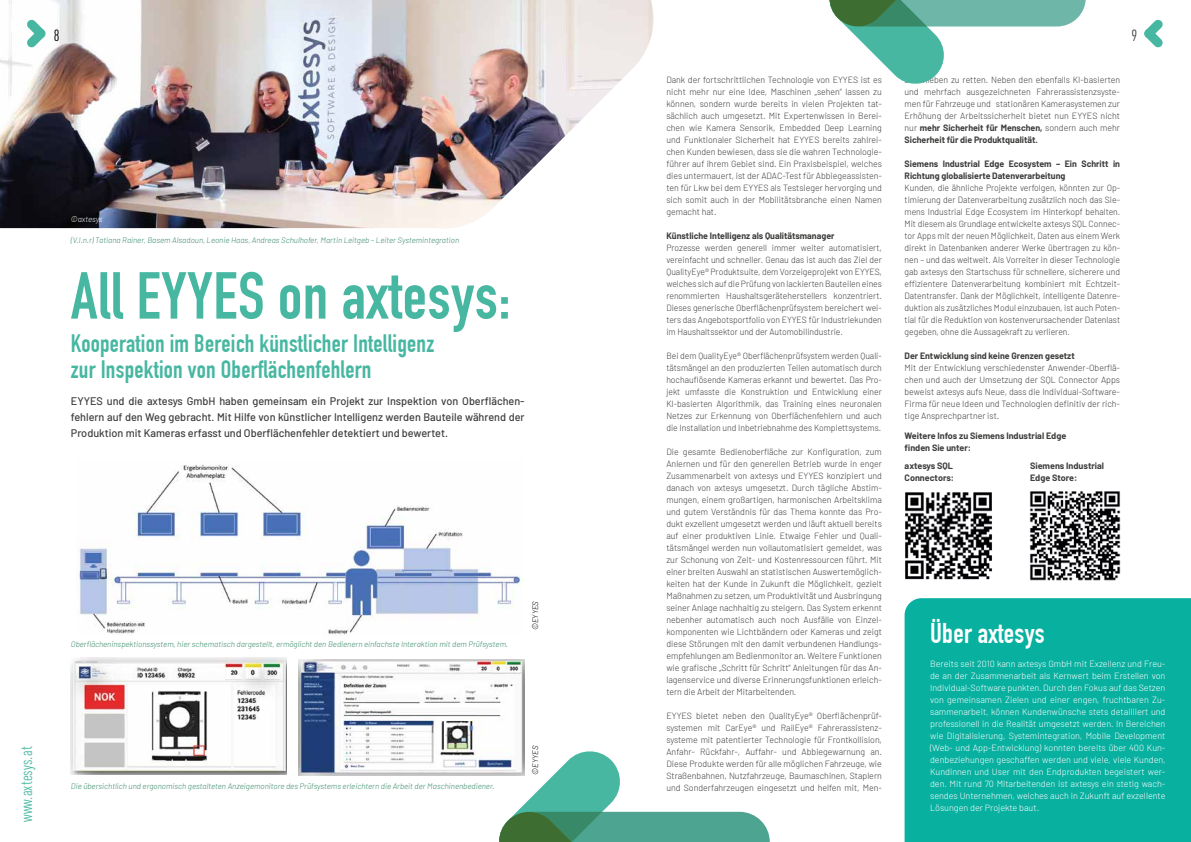
<style>
.page{position:relative;width:1191px;height:842px;background:#fff}
.page>*{position:absolute;margin:0;border:0;box-sizing:border-box;transform-origin:0 0}
.t1{font:700 65.2px "DIN Condensed";letter-spacing:.01em;color:#47b7a2}
.t2{font:700 28px "DIN Condensed";letter-spacing:.01em;color:#fff}
.t3{font:700 24.7px/26px "DIN Condensed";letter-spacing:.01em;color:#47b7a2}
.t4{font:condensed 16px "DINOT";letter-spacing:.005em;color:#47b7a2}
.t5{font:condensed 16px "DINOT";color:#000}
.t6{font:condensed 16px "DINOT";color:#3c3c3b}
.t7{font:500 11px/16px "Barlow";color:#3c3c3b;text-align:justify}
.t8{font:300 9px/12px "Barlow";color:#3c3c3b;text-align:justify}
.t9{font:300 9px/12px "Barlow";color:#3c3c3b;text-align:justify;scale:.96 1}
.t10{font:300 9px/12px "Barlow";color:#fff;text-align:justify}
.t11{font:700 9px/12px "Barlow";color:#3c3c3b}
.t12{font:italic 300 8px "Barlow";color:#378967}
.t13{font:italic 300 8px "Barlow";letter-spacing:-.005em;color:#000}
.t14{font:italic 300 8px "Barlow";letter-spacing:-.015em;color:#fff}
.s1{font-weight:700}
</style>
<div class="page">
<img style="left:0;top:0;width:653px;height:229px">
<svg style="left:27px;top:19px;width:19px;height:29px"></svg>
<svg style="left:1144px;top:19px;width:19px;height:29px"></svg>
<svg style="left:496px;top:748px;width:273px;height:94px"></svg>
<img style="left:905px;top:492px;width:87px;height:88px">
<div style="left:904px;top:598px;width:287px;height:244px;background:#08b0a0"></div>
<img style="left:76px;top:465px;width:446px;height:170px">
<svg style="left:829px;top:0;width:256px;height:84px"></svg>
<img style="left:1030px;top:491px;width:91px;height:90px">
<img style="left:71px;top:658px;width:215px;height:116px">
<img style="left:298px;top:659px;width:226px;height:116px">
<h3 class="t5" style="left:54px;top:24px;width:7px">8</h3>
<p class="t14" style="left:71px;top:213px;width:33px">©axtesys</p>
<p class="t12" style="left:71px;top:234px;width:390px">(V.l.n.r) Tatiana Rainer, Basem Alsadoun, Leonie Haas, Andreas Schulhofer, Martin Leitgeb – Leiter Systemintegration</p>
<h1 class="t1" style="left:71px;top:257px;width:441px">All EYYES on axtesys:</h1>
<h3 class="t3" style="left:71px;top:331px;width:365px">Kooperation im Bereich künstlicher Intelligenz zur Inspektion von Oberflächenfehlern</h3>
<p class="t7" style="left:71px;top:392px;width:455px">EYYES und die axtesys GmbH haben gemeinsam ein Projekt zur Inspektion von Oberflächen&shy;fehlern auf den Weg gebracht. Mit Hilfe von künstlicher Intelligenz werden Bauteile während der Produktion mit Kameras erfasst und Oberflächenfehler detektiert und bewertet.</p>
<p class="t12" style="left:71px;top:639px;width:439px">Oberflächeninspektionssystem, hier schematisch dargestellt, ermöglicht den Bedienern einfachste Interaktion mit dem Prüfsystem.</p>
<p class="t13" style="left:529px;top:630px;width:31px;rotate:-90deg">©EYYES</p>
<h3 class="t4" style="left:15px;top:822px;width:77px;rotate:-90deg">www.axtesys.at</h3>
<p class="t12" style="left:71px;top:780px;width:425px">Die übersichtlich und ergonomisch gestalteten Anzeigemonitore des Prüfsystems erleichtern die Arbeit der Maschinenbediener.</p>
<p class="t13" style="left:529px;top:775px;width:31px;rotate:-90deg">©EYYES</p>
<p class="t8" style="left:666px;top:73px;width:217px">Dank der fortschrittlichen Technologie von EYYES ist es nicht mehr nur eine Idee, Maschinen „sehen“ lassen zu können, sondern wurde bereits in vielen Projekten tat&shy;sächlich auch umgesetzt. Mit Expertenwissen in Berei&shy;chen wie Kamera Sensorik, Embedded Deep Learning und Funktionaler Sicherheit hat EYYES bereits zahlrei&shy;chen Kunden bewiesen, dass sie die wahren Technologie&shy;führer auf ihrem Gebiet sind. Ein Praxisbeispiel, welches dies untermauert, ist der ADAC-Test für Abbiegeassisten&shy;ten für Lkw bei dem EYYES als Testsieger hervorging und sich somit auch in der Mobilitätsbranche einen Namen gemacht hat.</p>
<p class="t11" style="left:666px;top:229px;width:170px">Künstliche Intelligenz als Qualitätsmanager</p>
<p class="t9" style="left:666px;top:241px;width:226px">Prozesse werden generell immer weiter automatisiert, vereinfacht und schneller. Genau das ist auch das Ziel der QualityEye® Produktsuite, dem Vorzeigeprojekt von EYYES, welches sich auf die Prüfung von lackierten Bauteilen eines renommierten Haushaltsgeräteherstellers konzentriert.<br>Dieses generische Oberflächenprüfsystem bereichert wei&shy;ters das Angebotsportfolio von EYYES für Industriekunden im Haushaltssektor und der Automobilindustrie.</p>
<p class="t9" style="left:666px;top:349px;width:226px">Bei dem QualityEye® Oberflächenprüfsystem werden Quali&shy;tätsmängel an den produzierten Teilen automatisch durch hochauflösende Kameras erkannt und bewertet. Das Pro&shy;jekt umfasste die Konstruktion und Entwicklung einer KI-basierten Algorithmik, das Training eines neuronalen Netzes zur Erkennung von Oberflächenfehlern und auch die Installation und Inbetriebnahme des Komplettsystems.</p>
<p class="t8" style="left:666px;top:445px;width:217px">Die gesamte Bedienoberfläche zur Konfiguration, zum Anlernen und für den generellen Betrieb wurde in enger Zusammenarbeit von axtesys und EYYES konzipiert und danach von axtesys umgesetzt. Durch tägliche Abstim&shy;mungen, einem großartigen, harmonischen Arbeitsklima und gutem Verständnis für das Thema konnte das Pro&shy;dukt exzellent umgesetzt werden und läuft aktuell bereits auf einer produktiven Linie. Etwaige Fehler und Quali&shy;tätsmängel werden nun vollautomatisiert gemeldet, was zur Schonung von Zeit- und Kostenressourcen führt. Mit einer breiten Auswahl an statistischen Auswertemöglich&shy;keiten hat der Kunde in Zukunft die Möglichkeit, gezielt Maßnahmen zu setzen, um Produktivität und Ausbringung seiner Anlage nachhaltig zu steigern. Das System erkennt nebenher automatisch auch noch Ausfälle von Einzel&shy;komponenten wie Lichtbändern oder Kameras und zeigt diese Störungen mit den damit verbundenen Handlungs&shy;empfehlungen am Bedienmonitor an. Weitere Funktionen wie grafische „Schritt für Schritt“ Anleitungen für das An&shy;lagenservice und diverse Erinnerungsfunktionen erleich&shy;tern die Arbeit der Mitarbeitenden.</p>
<p class="t8" style="left:666px;top:709px;width:217px">EYYES bietet neben den QualityEye® Oberflächenprüf&shy;systemen mit CarEye® und RailEye® Fahrerassistenz&shy;systeme mit patentierter Technologie für Frontkollision, Anfahr- Rückfahr-, Auffahr- und Abbiegewarnung an.<br>Diese Produkte werden für alle möglichen Fahrzeuge, wie Straßenbahnen, Nutzfahrzeuge, Baumaschinen, Staplern und Sonderfahrzeugen eingesetzt und helfen mit, Men-</p>
<h3 class="t6" style="left:1131px;top:24px;width:7px">9</h3>
<p class="t8" style="left:904px;top:73px;width:217px">schenleben zu retten. Neben den ebenfalls KI-basierten und mehrfach ausgezeichneten Fahrerassistenzsyste&shy;men für Fahrzeuge und stationären Kamerasystemen zur Erhöhung der Arbeitssicherheit bietet nun EYYES nicht nur <span class="s1">mehr Sicherheit für Menschen,</span> sondern auch mehr <span class="s1">Sicherheit für die Produktqualität.</span></p>
<p class="t11" style="left:904px;top:157px;width:217px">Siemens Industrial Edge Ecosystem – Ein Schritt in<br>Richtung globalisierte Datenverarbeitung</p>
<p class="t9" style="left:904px;top:181px;width:226px">Kunden, die ähnliche Projekte verfolgen, könnten zur Op&shy;timierung der Datenverarbeitung zusätzlich noch das Sie&shy;mens Industrial Edge Ecosystem im Hinterkopf behalten.<br>Mit diesem als Grundlage entwickelte axtesys SQL Connec&shy;tor Apps mit der neuen Möglichkeit, Daten aus einem Werk direkt in Datenbanken anderer Werke übertragen zu kön&shy;nen – und das weltweit. Als Vorreiter in dieser Technologie gab axtesys den Startschuss für schnellere, sicherere und effizientere Datenverarbeitung kombiniert mit Echtzeit-Datentransfer. Dank der Möglichkeit, intelligente Datenre&shy;duktion als zusätzliches Modul einzubauen, ist auch Poten&shy;tial für die Reduktion von kostenverursachender Datenlast gegeben, ohne die Aussagekraft zu verlieren.</p>
<p class="t11" style="left:904px;top:349px;width:172px">Der Entwicklung sind keine Grenzen gesetzt</p>
<p class="t8" style="left:904px;top:361px;width:217px">Mit der Entwicklung verschiedenster Anwender-Oberflä&shy;chen und auch der Umsetzung der SQL Connector Apps beweist axtesys aufs Neue, dass die Individual-Software-Firma für neue Ideen und Technologien definitiv der rich&shy;tige Ansprechpartner ist.</p>
<p class="t11" style="left:904px;top:429px;width:163px">Weitere Infos zu Siemens Industrial Edge finden Sie unter:</p>
<p class="t11" style="left:904px;top:459px;width:51px">axtesys SQL<br>Connectors:</p>
<p class="t11" style="left:1030px;top:459px;width:76px">Siemens Industrial<br>Edge Store:</p>
<h2 class="t2" style="left:930px;top:617px;width:116px">Über axtesys</h2>
<p class="t10" style="left:930px;top:657px;width:237px">Bereits seit 2010 kann axtesys GmbH mit Exzellenz und Freu&shy;de an der Zusammenarbeit als Kernwert beim Erstellen von Individual-Software punkten. Durch den Fokus auf das Setzen von gemeinsamen Zielen und einer engen, fruchtbaren Zu&shy;sammenarbeit, können Kundenwünsche stets detailliert und professionell in die Realität umgesetzt werden. In Bereichen wie Digitalisierung, Systemintegration, Mobile Development (Web- und App-Entwicklung) konnten bereits über 400 Kun&shy;denbeziehungen geschaffen werden und viele, viele Kunden, Kundinnen und User mit den Endprodukten begeistert wer&shy;den. Mit rund 70 Mitarbeitenden ist axtesys ein stetig wach&shy;sendes Unternehmen, welches auch in Zukunft auf exzellente Lösungen der Projekte baut.</p>
</div>
